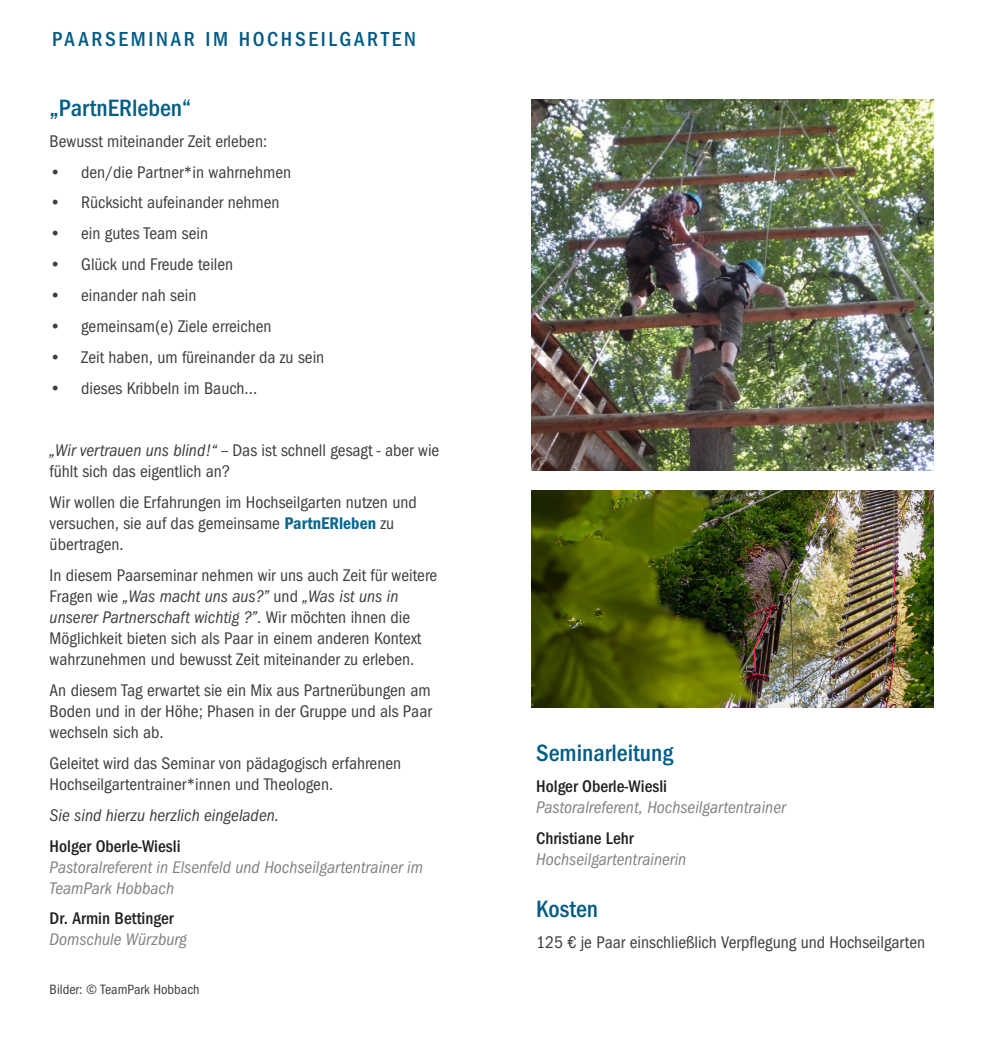
<style>
.page{position:relative;width:983px;height:1042px;background:#fff}
.page>*{position:absolute;margin:0;border:0;box-sizing:border-box;transform-origin:0 0}
.Fließtext_Überschrift{font:24.5px "Franklin Goth EFTU Med Con";color:#005d87}
.t1{font:21px "Franklin Goth EFTU Med Con";letter-spacing:.125em;color:#005d87}
.Fließtext{font:17.5px/21px "Franklin Goth EFTU Book Con";color:#3e3e3f}
.Fließtext-2{font:17.5px/21px "Franklin Goth EFTU Book Con Ita";color:#808285}
.Fließtext-3{font:17.5px/21px "Franklin Goth EFTU Med Con";color:#231f20}
.Fließtext-4{font:17.5px "Franklin Goth EFTU Book Con Ita";color:#3e3e3f}
.Fließtext-5{font:17.5px "Franklin Goth EFTU Demi Con";color:#0a6790}
.Fließtext-6{font:14px "Franklin Goth EFTU Book Con";color:#3e3e3f}
.s1{font-family:"Franklin Goth EFTU Book Con Ita"}
.s2{color:#0a6790}
.s3{font-family:"Franklin Goth EFTU Med Con";color:#231f20}
.s4{font-family:"Franklin Goth EFTU Book Con Ita";color:#808285}
</style>
<div class="page">
<img style="left:531px;top:99px;width:402px;height:371px">
<img style="left:531px;top:490px;width:402px;height:217px">
<p class="t1" style="left:52px;top:27px;width:365px">PAARSEMINAR IM HOCHSEILGARTEN</p>
<p class="Fließtext_Überschrift" style="left:50px;top:94px;width:143px">„PartnERleben“</p>
<p class="Fließtext" style="left:50px;top:130px;width:219px">Bewusst miteinander Zeit erleben:</p>
<p class="Fließtext" style="left:50px;top:161px;width:243px">• den/die Partner*in wahrnehmen</p>
<p class="Fließtext" style="left:50px;top:192px;width:231px">• Rücksicht aufeinander nehmen</p>
<p class="Fließtext" style="left:50px;top:223px;width:160px">• ein gutes Team sein</p>
<p class="Fließtext" style="left:50px;top:254px;width:185px">• Glück und Freude teilen</p>
<p class="Fließtext" style="left:50px;top:285px;width:148px">• einander nah sein</p>
<p class="Fließtext" style="left:50px;top:316px;width:223px">• gemeinsam(e) Ziele erreichen</p>
<p class="Fließtext" style="left:50px;top:347px;width:276px">• Zeit haben, um füreinander da zu sein</p>
<p class="Fließtext" style="left:50px;top:378px;width:209px">• dieses Kribbeln im Bauch...</p>
<p class="Fließtext" style="left:50px;top:440px;width:391px"><span class="s1">„Wir vertrauen uns blind!“ --</span> Das ist schnell gesagt - aber wie fühlt sich das eigentlich an?</p>
<p class="Fließtext" style="left:50px;top:492px;width:368px">Wir wollen die Erfahrungen im Hochseilgarten nutzen und versuchen, sie auf das gemeinsame</p>
<p class="Fließtext-5" style="left:307px;top:513px;width:37px">▼■ ●</p>
<p class="Fließtext" style="left:367px;top:513px;width:28px"><span class="s2">■</span> zu</p>
<p class="Fließtext" style="left:50px;top:534px;width:76px">übertragen.</p>
<p class="Fließtext" style="left:50px;top:564px;width:389px">In diesem Paarseminar nehmen wir uns auch Zeit für weitere Fragen wie <span class="s1">„Was macht uns aus?”</span> und <span class="s1">„Was ist uns in unserer Partnerschaft wichtig ?”</span>. Wir möchten ihnen die Möglichkeit bieten sich als Paar in einem anderen Kontext wahrzunehmen und bewusst Zeit miteinander zu erleben.</p>
<p class="Fließtext" style="left:50px;top:679px;width:383px;text-align:justify">An diesem Tag erwartet sie ein Mix aus Partnerübungen am Boden und in der Höhe; Phasen in der Gruppe und als Paar wechseln sich ab.</p>
<p class="Fließtext" style="left:50px;top:752px;width:353px">Geleitet wird das Seminar von pädagogisch erfahrenen<br>Hochseilgartentrainer*innen und Theologen.</p>
<p class="Fließtext-4" style="left:50px;top:805px;width:231px">Sie sind hierzu herzlich eingeladen.</p>
<p class="Fließtext-2" style="left:50px;top:835px;width:375px"><span class="s3">Holger Oberle-Wiesli<br></span>Pastoralreferent in Elsenfeld und Hochseilgartentrainer im<br>TeamPark Hobbach</p>
<p class="Fließtext-3" style="left:50px;top:908px;width:139px">Dr. Armin Bettinger<br><span class="s4">Domschule Würzburg</span></p>
<p class="Fließtext-6" style="left:50px;top:982px;width:151px">Bilder: © TeamPark Hobbach</p>
<p class="Fließtext_Überschrift" style="left:536px;top:739px;width:138px">Seminarleitung</p>
<p class="Fließtext-2" style="left:536px;top:775px;width:251px"><span class="s3">Holger Oberle-Wiesli<br></span>Pastoralreferent, Hochseilgartentrainer</p>
<p class="Fließtext-2" style="left:536px;top:827px;width:152px"><span class="s3">Christiane Lehr<br></span>Hochseilgartentrainerin</p>
<p class="Fließtext_Überschrift" style="left:536px;top:895px;width:63px">Kosten</p>
<p class="Fließtext" style="left:536px;top:932px;width:390px">125 € je Paar einschließlich Verpflegung und Hochseilgarten</p>
</div>
